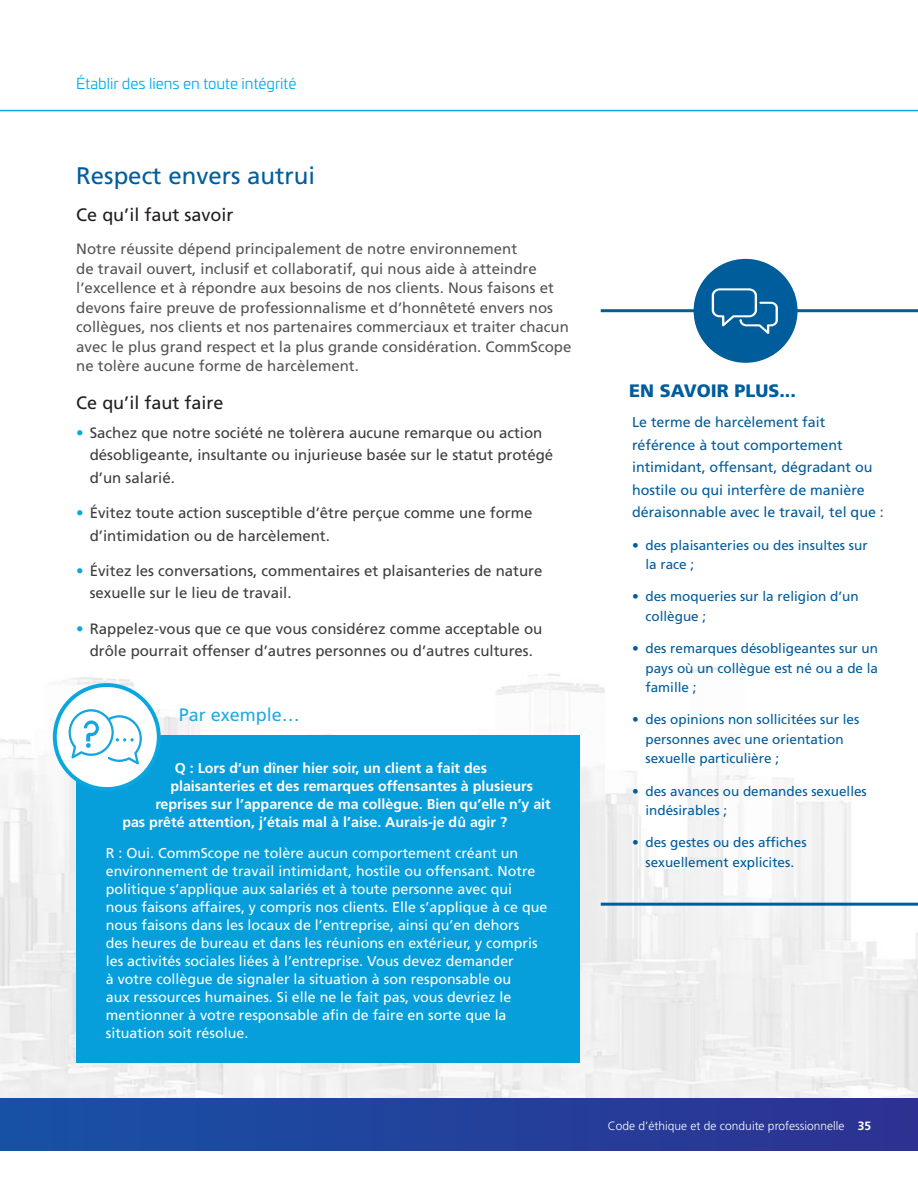
<style>
.page{position:relative;width:918px;height:1188px;background:#fff}
.page>*{position:absolute;margin:0;border:0;box-sizing:border-box;transform-origin:0 0}
.Subhead_Level_1{font:24px "Frutiger LT Pro";color:#005d9c}
.Subhead_Level_1-2{font:18px "Frutiger LT Pro";color:#231f20}
.Main_Heading_repeat{font:900 18px "Frutiger LT Pro";color:#005d9c}
.Sidebar_text{font:18px "Frutiger LT Pro";color:#24aae1}
.t1{font:15px/22.5px "Frutiger LT Pro";color:#3e3e3f}
.Body_Frutiger_Medium{font:15px/19.5px "Frutiger LT Pro";color:#545557}
.Main_Heading_repeat-2{font:15px "Univia Pro";color:#00aeef}
.Body_Copy{font:14.25px/18px "Frutiger LT Pro";color:#fff}
.Body_Copy-2{font:700 14.25px "Frutiger LT Pro";color:#fff}
.Body_Copy-3{font:14.25px/22.5px "Frutiger LT Pro";color:#005d9c}
.t2{font:13.5px/19.5px "Frutiger LT Pro";color:#005d9c}
.t3{font:300 12px "Frutiger LT Pro";color:#fff}
.s1{color:#08a7e0}
.s2{font-weight:700}
</style>
<div class="page">
<img style="left:0;top:666px;width:918px;height:433px">
<div style="left:0;top:1099px;width:918px;height:51px;background:linear-gradient(to right,#1751a6,#2e3291)"></div>
<hr style="left:0;top:110px;width:918px;height:1px;background:#08a7e0">
<div style="left:76px;top:736px;width:503px;height:327px;background:#069edb"></div>
<div style="left:55px;top:685px;width:104px;height:104px;background:#fff;border-radius:50%"></div>
<div style="left:53px;top:683px;width:108px;height:108px;border:4px solid #08a7e0;border-radius:50%"></div>
<svg style="left:69px;top:709px;width:73px;height:55px"></svg>
<hr style="left:601px;top:309px;width:317px;height:3px;background:#005d9c">
<hr style="left:601px;top:903px;width:317px;height:3px;background:#005d9c">
<div style="left:694px;top:259px;width:104px;height:104px;background:#005d9c;border-radius:50%"></div>
<svg style="left:712px;top:288px;width:66px;height:46px"></svg>
<p class="Main_Heading_repeat-2" style="left:76px;top:72px;width:222px">Établir des liens en toute intégrité</p>
<p class="Subhead_Level_1" style="left:76px;top:161px;width:240px">Respect envers autrui</p>
<p class="Subhead_Level_1-2" style="left:76px;top:204px;width:159px">Ce qu’il faut savoir</p>
<p class="Body_Frutiger_Medium" style="left:76px;top:239px;width:497px">Notre réussite dépend principalement de notre environnement<br>de travail ouvert, inclusif et collaboratif, qui nous aide à atteindre l’excellence et à répondre aux besoins de nos clients. Nous faisons et devons faire preuve de professionnalisme et d’honnêteté envers nos collègues, nos clients et nos partenaires commerciaux et traiter chacun avec le plus grand respect et la plus grande considération. CommScope ne tolère aucune forme de harcèlement.</p>
<p class="Subhead_Level_1-2" style="left:76px;top:392px;width:149px">Ce qu’il faut faire</p>
<p class="t1" style="left:90px;top:422px;width:465px;text-indent:-14px"><span class="s1">•</span> Sachez que notre société ne tolèrera aucune remarque ou action désobligeante, insultante ou injurieuse basée sur le statut protégé d’un salarié.</p>
<p class="t1" style="left:90px;top:502px;width:444px;text-indent:-14px"><span class="s1">•</span> Évitez toute action susceptible d’être perçue comme une forme d’intimidation ou de harcèlement.</p>
<p class="t1" style="left:90px;top:560px;width:454px;text-indent:-14px"><span class="s1">•</span> Évitez les conversations, commentaires et plaisanteries de nature sexuelle sur le lieu de travail.</p>
<p class="t1" style="left:76px;top:617px;width:468px;text-align:center"><span class="s1">•</span> Rappelez-vous que ce que vous considérez comme acceptable ou drôle pourrait offenser d’autres personnes ou d’autres cultures.</p>
<p class="Sidebar_text" style="left:179px;top:705px;width:123px">Par exemple…</p>
<p class="Body_Copy-2" style="left:175px;top:760px;width:314px">Q : Lors d’un dîner hier soir, un client a fait des</p>
<p class="Body_Copy-2" style="left:170px;top:778px;width:364px">plaisanteries et des remarques offensantes à plusieurs</p>
<p class="Body_Copy-2" style="left:155px;top:796px;width:397px">reprises sur l’apparence de ma collègue. Bien qu’elle n’y ait</p>
<p class="Body_Copy-2" style="left:122px;top:814px;width:386px">pas prêté attention, j’étais mal à l’aise. Aurais-je dû agir ?</p>
<p class="Body_Copy" style="left:106px;top:844px;width:443px">R : Oui. CommScope ne tolère aucun comportement créant un environnement de travail intimidant, hostile ou offensant. Notre politique s’applique aux salariés et à toute personne avec qui<br>nous faisons affaires, y compris nos clients. Elle s’applique à ce que nous faisons dans les locaux de l’entreprise, ainsi qu’en dehors<br>des heures de bureau et dans les réunions en extérieur, y compris les activités sociales liées à l’entreprise. Vous devez demander<br>à votre collègue de signaler la situation à son responsable ou<br>aux ressources humaines. Si elle ne le fait pas, vous devriez le mentionner à votre responsable afin de faire en sorte que la situation soit résolue.</p>
<p class="Main_Heading_repeat" style="left:629px;top:380px;width:168px">EN SAVOIR PLUS...</p>
<p class="Body_Copy-3" style="left:632px;top:411px;width:253px">Le terme de harcèlement fait référence à tout comportement intimidant, offensant, dégradant ou hostile ou qui interfère de manière déraisonnable avec le travail, tel que :</p>
<p class="t2" style="left:646px;top:535px;width:224px;text-indent:-14px">• des plaisanteries ou des insultes sur la race ;</p>
<p class="t2" style="left:646px;top:587px;width:215px;text-indent:-14px">• des moqueries sur la religion d’un collègue ;</p>
<p class="t2" style="left:646px;top:639px;width:234px;text-align:justify;text-indent:-14px">• des remarques désobligeantes sur un pays où un collègue est né ou a de la famille ;</p>
<p class="t2" style="left:646px;top:710px;width:215px;text-indent:-14px">• des opinions non sollicitées sur les personnes avec une orientation sexuelle particulière ;</p>
<p class="t2" style="left:646px;top:781px;width:223px;text-indent:-14px">• des avances ou demandes sexuelles indésirables ;</p>
<p class="t2" style="left:632px;top:833px;width:176px;text-align:center">• des gestes ou des affiches sexuellement explicites.</p>
<p class="t3" style="left:608px;top:1118px;width:265px">Code d’éthique et de conduite professionnelle <span class="s2">35</span></p>
</div>
